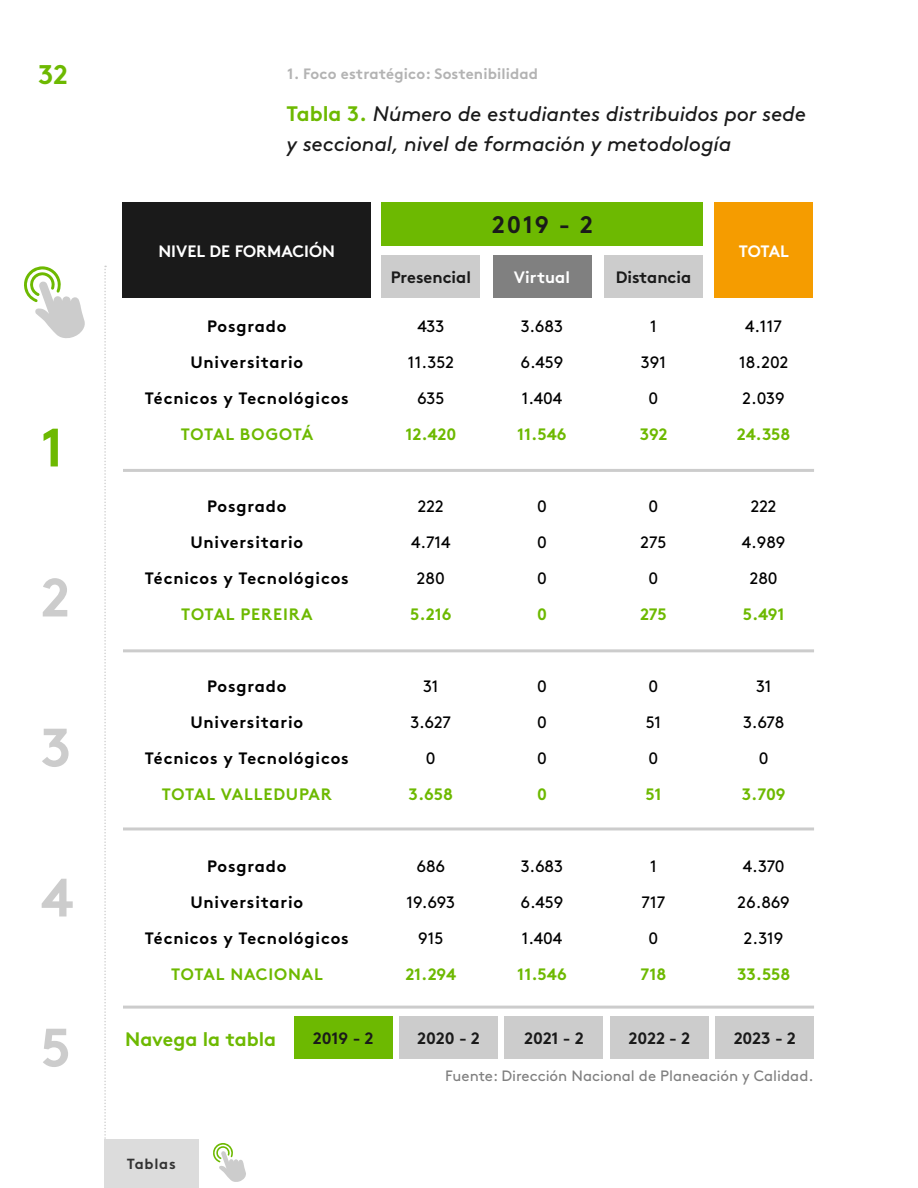
<style>
.page{position:relative;width:918px;height:1188px;background:#fff}
.page>*{position:absolute;margin:0;border:0;box-sizing:border-box;transform-origin:0 0}
.t1{font:700 54px "Brown Std";color:#ccc}
.t2{font:700 54px "Brown Std";color:#6db901}
.t3{font:700 27px "Brown Std";color:#6db901}
.t4{font:700 24px "Brown Std";color:#1a1a1a}
.t5{font:italic 21px/30px "Brown Std";letter-spacing:-.005em;color:#1a1a1a}
.t6{font:700 19.5px "Brown Std";color:#6db901}
.t7{font:700 16.5px/36px "Brown Std";letter-spacing:.05em;color:#000;text-align:center}
.t8{font:16.5px/36px "Brown Std";color:#000;text-align:center}
.t9{font:700 16.5px "Brown Std";letter-spacing:.03em;color:#6db901}
.t10{font:700 16.5px "Brown Std";color:#1a1a1a}
.t11{font:700 16.5px "Brown Std";letter-spacing:.05em;color:#6db901}
.t12{font:700 16.5px "Brown Std";color:#fff}
.t13{font:15px "Brown Std";color:#808080}
.t14{font:700 15px "Brown Std";letter-spacing:.01em;color:#b3b3b3}
.t15{font:700 14.7px "Brown Std";letter-spacing:.05em;color:#333}
.s1{font-weight:700;font-style:normal;color:#6db901}
</style>
<div class="page">
<svg style="left:24px;top:266px;width:61px;height:72px"></svg>
<svg style="left:104px;top:266px;width:2px;height:873px"></svg>
<svg style="left:213px;top:1143px;width:33px;height:39px"></svg>
<div style="left:104px;top:1139px;width:94px;height:49px;background:#dcdcdc"></div>
<div style="left:123px;top:202px;width:248px;height:96px;background:#1a1a1a"></div>
<div style="left:381px;top:202px;width:322px;height:44px;background:#6db901"></div>
<div style="left:381px;top:256px;width:99px;height:42px;background:#ccc"></div>
<div style="left:294px;top:1017px;width:98px;height:42px;background:#6db901"></div>
<div style="left:399px;top:1017px;width:99px;height:42px;background:#ccc"></div>
<div style="left:504px;top:1017px;width:99px;height:42px;background:#ccc"></div>
<div style="left:610px;top:1017px;width:99px;height:42px;background:#ccc"></div>
<div style="left:715px;top:1017px;width:99px;height:42px;background:#ccc"></div>
<div style="left:604px;top:256px;width:99px;height:42px;background:#ccc"></div>
<div style="left:493px;top:256px;width:98px;height:42px;background:#808080"></div>
<div style="left:714px;top:202px;width:99px;height:96px;background:#f59c00"></div>
<hr style="left:123px;top:469px;width:691px;height:3px;background:#ccc">
<hr style="left:123px;top:649px;width:691px;height:3px;background:#ccc">
<hr style="left:123px;top:827px;width:691px;height:3px;background:#ccc">
<hr style="left:123px;top:1006px;width:691px;height:3px;background:#ccc">
<h2 class="t3" style="left:38px;top:58px;width:31px">32</h2>
<p class="t14" style="left:287px;top:65px;width:252px">1. Foco estratégico: Sostenibilidad</p>
<p class="t5" style="left:286px;top:99px;width:521px"><span class="s1">Tabla 3.</span> Número de estudiantes distribuidos por sede y seccional, nivel de formación y metodología</p>
<h1 class="t2" style="left:41px;top:415px;width:24px">1</h1>
<h1 class="t1" style="left:41px;top:565px;width:31px">2</h1>
<h1 class="t1" style="left:41px;top:715px;width:32px">3</h1>
<h1 class="t1" style="left:41px;top:865px;width:35px">4</h1>
<h1 class="t1" style="left:41px;top:1015px;width:32px">5</h1>
<p class="t12" style="left:158px;top:241px;width:178px">NIVEL DE FORMACIÓN</p>
<p class="t7" style="left:145px;top:308px;width:205px">Posgrado<br>Universitario<br>Técnicos y Tecnológicos</p>
<p class="t9" style="left:181px;top:424px;width:134px">TOTAL BOGOTÁ</p>
<p class="t7" style="left:145px;top:488px;width:205px">Posgrado<br>Universitario<br>Técnicos y Tecnológicos</p>
<p class="t11" style="left:181px;top:604px;width:133px">TOTAL PEREIRA</p>
<p class="t7" style="left:145px;top:668px;width:205px">Posgrado<br>Universitario<br>Técnicos y Tecnológicos</p>
<p class="t11" style="left:162px;top:784px;width:172px">TOTAL VALLEDUPAR</p>
<p class="t7" style="left:145px;top:848px;width:205px">Posgrado<br>Universitario<br>Técnicos y Tecnológicos</p>
<p class="t11" style="left:171px;top:964px;width:153px">TOTAL NACIONAL</p>
<p class="t10" style="left:391px;top:267px;width:82px">Presencial</p>
<p class="t8" style="left:408px;top:309px;width:48px">433<br>11.352<br>635</p>
<p class="t9" style="left:405px;top:424px;width:52px">12.420</p>
<h3 class="t4" style="left:492px;top:210px;width:103px">2019 - 2</h3>
<p class="t12" style="left:514px;top:267px;width:58px">Virtual</p>
<p class="t10" style="left:616px;top:267px;width:77px">Distancia</p>
<p class="t8" style="left:520px;top:309px;width:44px;text-align:justify">3.683<br>6.459<br>1.404</p>
<p class="t9" style="left:517px;top:425px;width:51px">11.546</p>
<p class="t8" style="left:641px;top:309px;width:27px">1<br>391<br>0</p>
<p class="t9" style="left:640px;top:424px;width:29px">392</p>
<p class="t8" style="left:411px;top:489px;width:41px">222<br>4.714<br>280</p>
<p class="t9" style="left:410px;top:604px;width:43px">5.216</p>
<p class="t8" style="left:537px;top:489px;width:11px;text-align:justify">0<br>0<br>0</p>
<p class="t9" style="left:537px;top:605px;width:11px">0</p>
<p class="t8" style="left:641px;top:489px;width:27px">0<br>275<br>0</p>
<p class="t9" style="left:640px;top:604px;width:28px">275</p>
<p class="t8" style="left:410px;top:669px;width:42px">31<br>3.627<br>0</p>
<p class="t9" style="left:409px;top:784px;width:46px">3.658</p>
<p class="t8" style="left:407px;top:849px;width:50px">686<br>19.693<br>915</p>
<p class="t9" style="left:406px;top:964px;width:52px">21.294</p>
<p class="t8" style="left:537px;top:669px;width:11px;text-align:justify">0<br>0<br>0</p>
<p class="t9" style="left:537px;top:785px;width:11px">0</p>
<p class="t8" style="left:520px;top:849px;width:44px;text-align:justify">3.683<br>6.459<br>1.404</p>
<p class="t9" style="left:517px;top:965px;width:51px">11.546</p>
<p class="t8" style="left:646px;top:669px;width:17px;text-align:left">0<br>51<br>0</p>
<p class="t9" style="left:645px;top:784px;width:18px">51</p>
<p class="t8" style="left:642px;top:849px;width:25px">1<br>717<br>0</p>
<p class="t9" style="left:641px;top:965px;width:27px">718</p>
<p class="t12" style="left:739px;top:241px;width:52px">TOTAL</p>
<p class="t8" style="left:739px;top:309px;width:51px">4.117<br>18.202<br>2.039</p>
<p class="t9" style="left:737px;top:425px;width:55px">24.358</p>
<p class="t8" style="left:742px;top:489px;width:45px">222<br>4.989<br>280</p>
<p class="t9" style="left:743px;top:605px;width:43px">5.491</p>
<p class="t8" style="left:743px;top:669px;width:43px">31<br>3.678<br>0</p>
<p class="t9" style="left:742px;top:785px;width:45px">3.709</p>
<p class="t8" style="left:738px;top:849px;width:54px">4.370<br>26.869<br>2.319</p>
<p class="t9" style="left:737px;top:965px;width:55px">33.558</p>
<p class="t6" style="left:125px;top:1027px;width:153px">Navega la tabla</p>
<p class="t15" style="left:127px;top:1155px;width:50px">Tablas</p>
<p class="t10" style="left:313px;top:1028px;width:62px">2019 - 2</p>
<p class="t10" style="left:417px;top:1028px;width:64px">2020 - 2</p>
<p class="t10" style="left:524px;top:1028px;width:61px">2021 - 2</p>
<p class="t10" style="left:629px;top:1028px;width:63px">2022 - 2</p>
<p class="t10" style="left:734px;top:1028px;width:64px">2023 - 2</p>
<p class="t13" style="left:445px;top:1067px;width:370px">Fuente: Dirección Nacional de Planeación y Calidad.</p>
</div>
